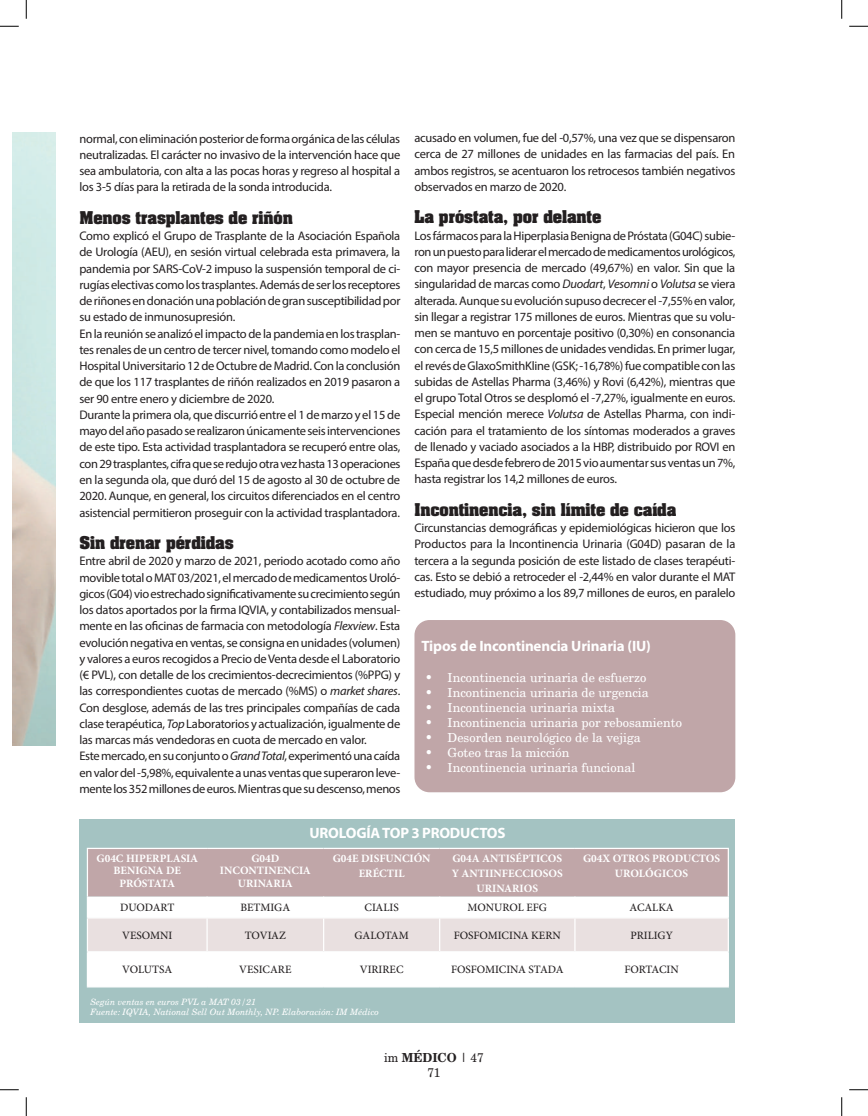
<style>
.page{position:relative;width:868px;height:1116px;background:#fff}
.page>*{position:absolute;margin:0;border:0;box-sizing:border-box;transform-origin:0 0}
.t1{font:700 15px "Aardvark";letter-spacing:-.01em;color:#231f20}
.t2{font:700 15px "Myriad Pro";letter-spacing:-.01em;color:#fff}
.t3{font:12.5px/16.2px "Myriad Pro";letter-spacing:-.02em;color:#231f20;text-align:justify}
.t4{font:12.5px "New Brunswick";color:#fff}
.t5{font:12.5px/15px "New Brunswick";color:#231f20;text-align:center;scale:.95 1}
.t6{font:700 11.25px/12.5px "Minion Pro";color:#fff;text-align:center}
.t7{font:500 11.25px "Minion Pro";color:#231f20}
.t8{font:italic 8.75px/10.5px "New Brunswick";color:#fff}
.s1{font-style:italic}
.s2{font-weight:700}
</style>
<div class="page">
<img style="left:12px;top:133px;width:44px;height:612px">
<div style="left:79px;top:819px;width:656px;height:203px;background:#a4c3c2"></div>
<div style="left:88px;top:952px;width:639px;height:34px;background:#fff"></div>
<hr style="left:575px;top:917px;width:154px;height:1px;background:#fff">
<hr style="left:87px;top:951px;width:120px;height:1px;background:#fff">
<hr style="left:207px;top:951px;width:116px;height:1px;background:#fff">
<hr style="left:206px;top:952px;width:2px;height:34px;background:#fff">
<hr style="left:323px;top:951px;width:116px;height:1px;background:#fff">
<hr style="left:439px;top:951px;width:136px;height:1px;background:#fff">
<hr style="left:575px;top:951px;width:154px;height:1px;background:#fff">
<hr style="left:323px;top:952px;width:1px;height:34px;background:#fff">
<hr style="left:439px;top:952px;width:1px;height:34px;background:#fff">
<hr style="left:574px;top:952px;width:1px;height:34px;background:#fff">
<hr style="left:87px;top:847px;width:120px;height:2px;background:#fff">
<hr style="left:207px;top:847px;width:116px;height:2px;background:#fff">
<hr style="left:323px;top:847px;width:116px;height:2px;background:#fff">
<hr style="left:439px;top:847px;width:136px;height:2px;background:#fff">
<hr style="left:575px;top:847px;width:154px;height:2px;background:#fff">
<hr style="left:727px;top:849px;width:2px;height:47px;background:#fff">
<svg style="left:87px;top:848px;width:641px;height:103px"></svg>
<hr style="left:727px;top:896px;width:2px;height:21px;background:#fff">
<hr style="left:87px;top:918px;width:1px;height:33px;background:#fff">
<hr style="left:727px;top:918px;width:2px;height:33px;background:#fff">
<hr style="left:87px;top:952px;width:1px;height:34px;background:#fff">
<hr style="left:727px;top:952px;width:2px;height:34px;background:#fff">
<hr style="left:87px;top:986px;width:120px;height:1px;background:#fff">
<hr style="left:207px;top:986px;width:116px;height:1px;background:#fff">
<hr style="left:323px;top:986px;width:116px;height:1px;background:#fff">
<hr style="left:439px;top:986px;width:136px;height:1px;background:#fff">
<hr style="left:575px;top:986px;width:154px;height:1px;background:#fff">
<div style="left:414px;top:620px;width:321px;height:172px;background:#c0a6a8;border-radius:15px"></div>
<svg style="left:0;top:25px;width:19px;height:2px"></svg>
<svg style="left:849px;top:25px;width:18px;height:2px"></svg>
<svg style="left:0;top:1089px;width:19px;height:1px"></svg>
<svg style="left:849px;top:1089px;width:18px;height:1px"></svg>
<svg style="left:25px;top:0;width:2px;height:19px"></svg>
<svg style="left:25px;top:1097px;width:2px;height:18px"></svg>
<svg style="left:841px;top:0;width:1px;height:19px"></svg>
<svg style="left:841px;top:1097px;width:1px;height:18px"></svg>
<p class="t3" style="left:79px;top:130px;width:322px">normal, con eliminación posterior de forma orgánica de las células neutralizadas. El carácter no invasivo de la intervención hace que sea ambulatoria, con alta a las pocas horas y regreso al hospital a los 3-5 días para la retirada de la sonda introducida.</p>
<p class="t1" style="left:79px;top:207px;width:215px">Menos trasplantes de riñón</p>
<p class="t3" style="left:79px;top:228px;width:322px;text-align:left">Como explicó el Grupo de Trasplante de la Asociación Española de Urología (AEU), en sesión virtual celebrada esta primavera, la pandemia por SARS-CoV-2 impuso la suspensión temporal de ci&shy;rugías electivas como los trasplantes. Además de ser los receptores de riñones en donación una población de gran susceptibilidad por su estado de inmunosupresión.<br>En la reunión se analizó el impacto de la pandemia en los trasplan&shy;tes renales de un centro de tercer nivel, tomando como modelo el Hospital Universitario 12 de Octubre de Madrid. Con la conclusión de que los 117 trasplantes de riñón realizados en 2019 pasaron a ser 90 entre enero y diciembre de 2020.<br>Durante la primera ola, que discurrió entre el 1 de marzo y el 15 de mayo del año pasado se realizaron únicamente seis intervenciones de este tipo. Esta actividad trasplantadora se recuperó entre olas, con 29 trasplantes, cifra que se redujo otra vez hasta 13 operaciones en la segunda ola, que duró del 15 de agosto al 30 de octubre de 2020. Aunque, en general, los circuitos diferenciados en el centro asistencial permitieron proseguir con la actividad trasplantadora.</p>
<p class="t1" style="left:79px;top:532px;width:156px">Sin drenar pérdidas</p>
<p class="t3" style="left:79px;top:553px;width:322px;text-align:left">Entre abril de 2020 y marzo de 2021, periodo acotado como año movible total o MAT 03/2021, el mercado de medicamentos Uroló&shy;gicos (G04) vio estrechado significativamente su crecimiento según los datos aportados por la firma IQVIA, y contabilizados mensual&shy;mente en las oficinas de farmacia con metodología <span class="s1">Flexview</span>. Esta evolución negativa en ventas, se consigna en unidades (volumen) y valores a euros recogidos a Precio de Venta desde el Laboratorio (€ PVL), con detalle de los crecimientos-decrecimientos (%PPG) y las correspondientes cuotas de mercado (%MS) o <span class="s1">market shares</span>.<br>Con desglose, además de las tres principales compañías de cada clase terapéutica, <span class="s1">Top</span> Laboratorios y actualización, igualmente de las marcas más vendedoras en cuota de mercado en valor.<br>Este mercado, en su conjunto o <span class="s1">Grand Total</span>, experimentó una caída en valor del -5,98%, equivalente a unas ventas que superaron leve&shy;mente los 352 millones de euros. Mientras que su descenso, menos</p>
<p class="t3" style="left:414px;top:129px;width:322px">acusado en volumen, fue del -0,57%, una vez que se dispensaron cerca de 27 millones de unidades en las farmacias del país. En ambos registros, se acentuaron los retrocesos también negativos observados en marzo de 2020.</p>
<p class="t1" style="left:414px;top:206px;width:188px">La próstata, por delante</p>
<p class="t3" style="left:414px;top:227px;width:322px">Los fármacos para laHiperplasia Benigna de Próstata (G04C) subie&shy;ron un puesto para liderar el mercado de medicamentos urológicos, con mayor presencia de mercado (49,67%) en valor. Sin que la singularidad de marcas como <span class="s1">Duodart</span>, <span class="s1">Vesomni</span> o <span class="s1">Volutsa</span> se viera alterada. Aunque su evolución supuso decrecer el -7,55% en valor, sin llegar a registrar 175 millones de euros. Mientras que su volu&shy;men se mantuvo en porcentaje positivo (0,30%) en consonancia con cerca de 15,5 millones de unidades vendidas. En primer lugar, el revés de GlaxoSmithKline (GSK; -16,78%) fue compatible con las subidas de Astellas Pharma (3,46%) y Rovi (6,42%), mientras que el grupo Total Otros se desplomó el -7,27%, igualmente en euros.<br>Especial mención merece <span class="s1">Volutsa</span> de Astellas Pharma, con indi&shy;cación para el tratamiento de los síntomas moderados a graves de llenado y vaciado asociados a la HBP, distribuido por ROVI en España que desde febrero de 2015 vio aumentar sus ventas un 7%, hasta registrar los 14,2 millones de euros.</p>
<p class="t1" style="left:414px;top:498px;width:263px">Incontinencia, sin límite de caída</p>
<p class="t3" style="left:414px;top:519px;width:322px">Circunstancias demográficas y epidemiológicas hicieron que los Productos para la Incontinencia Urinaria (G04D) pasaran de la tercera a la segunda posición de este listado de clases terapéuti&shy;cas. Esto se debió a retroceder el -2,44% en valor durante el MAT estudiado, muy próximo a los 89,7 millones de euros, en paralelo</p>
<p class="t2" style="left:421px;top:636px;width:231px">Tipos de Incontinencia Urinaria (IU)</p>
<p class="t4" style="left:425px;top:672px;width:223px">• Incontinencia urinaria de esfuerzo</p>
<p class="t4" style="left:425px;top:687px;width:225px">• Incontinencia urinaria de urgencia</p>
<p class="t4" style="left:425px;top:702px;width:191px">• Incontinencia urinaria mixta</p>
<p class="t4" style="left:425px;top:717px;width:258px">• Incontinencia urinaria por rebosamiento</p>
<p class="t4" style="left:425px;top:732px;width:217px">• Desorden neurológico de la vejiga</p>
<p class="t4" style="left:425px;top:747px;width:146px">• Goteo tras la micción</p>
<p class="t4" style="left:425px;top:762px;width:212px">• Incontinencia urinaria funcional</p>
<p class="t2" style="left:309px;top:823px;width:198px">UROLOGÍA TOP 3 PRODUCTOS</p>
<p class="t6" style="left:96px;top:851px;width:103px">G04C HIPERPLASIA<br>BENIGNA DE<br>PRÓSTATA</p>
<p class="t6" style="left:220px;top:851px;width:92px">G04D<br>INCONTINENCIA<br>URINARIA</p>
<p class="t6" style="left:333px;top:850px;width:99px;line-height:15px">G04E DISFUNCIÓN<br>ERÉCTIL</p>
<p class="t6" style="left:452px;top:850px;width:112px;line-height:15px">G04A ANTISÉPTICOS<br>Y ANTIINFECCIOSOS<br>URINARIOS</p>
<p class="t6" style="left:583px;top:850px;width:139px;line-height:15px">G04X OTROS PRODUCTOS<br>UROLÓGICOS</p>
<p class="t7" style="left:120px;top:900px;width:56px">DUODART</p>
<p class="t7" style="left:240px;top:900px;width:51px">BETMIGA</p>
<p class="t7" style="left:364px;top:900px;width:36px">CIALIS</p>
<p class="t7" style="left:467px;top:900px;width:81px">MONUROL EFG</p>
<p class="t7" style="left:629px;top:900px;width:46px">ACALKA</p>
<p class="t7" style="left:122px;top:927px;width:52px">VESOMNI</p>
<p class="t7" style="left:245px;top:927px;width:43px">TOVIAZ</p>
<p class="t7" style="left:354px;top:927px;width:56px">GALOTAM</p>
<p class="t7" style="left:454px;top:927px;width:108px">FOSFOMICINA KERN</p>
<p class="t7" style="left:630px;top:927px;width:44px">PRILIGY</p>
<p class="t7" style="left:122px;top:962px;width:52px">VOLUTSA</p>
<p class="t7" style="left:239px;top:962px;width:54px">VESICARE</p>
<p class="t7" style="left:360px;top:962px;width:45px">VIRIREC</p>
<p class="t7" style="left:451px;top:962px;width:114px">FOSFOMICINA STADA</p>
<p class="t7" style="left:624px;top:962px;width:56px">FORTACIN</p>
<p class="t8" style="left:90px;top:997px;width:290px">Según ventas en euros PVL a MAT 03/21<br>Fuente: IQVIA, National Sell Out Monthly, NP. Elaboración: IM Médico</p>
<p class="t5" style="left:384px;top:1050px;width:106px">im <span class="s2">MÉDICO</span> | 47<br>71</p>
</div>
